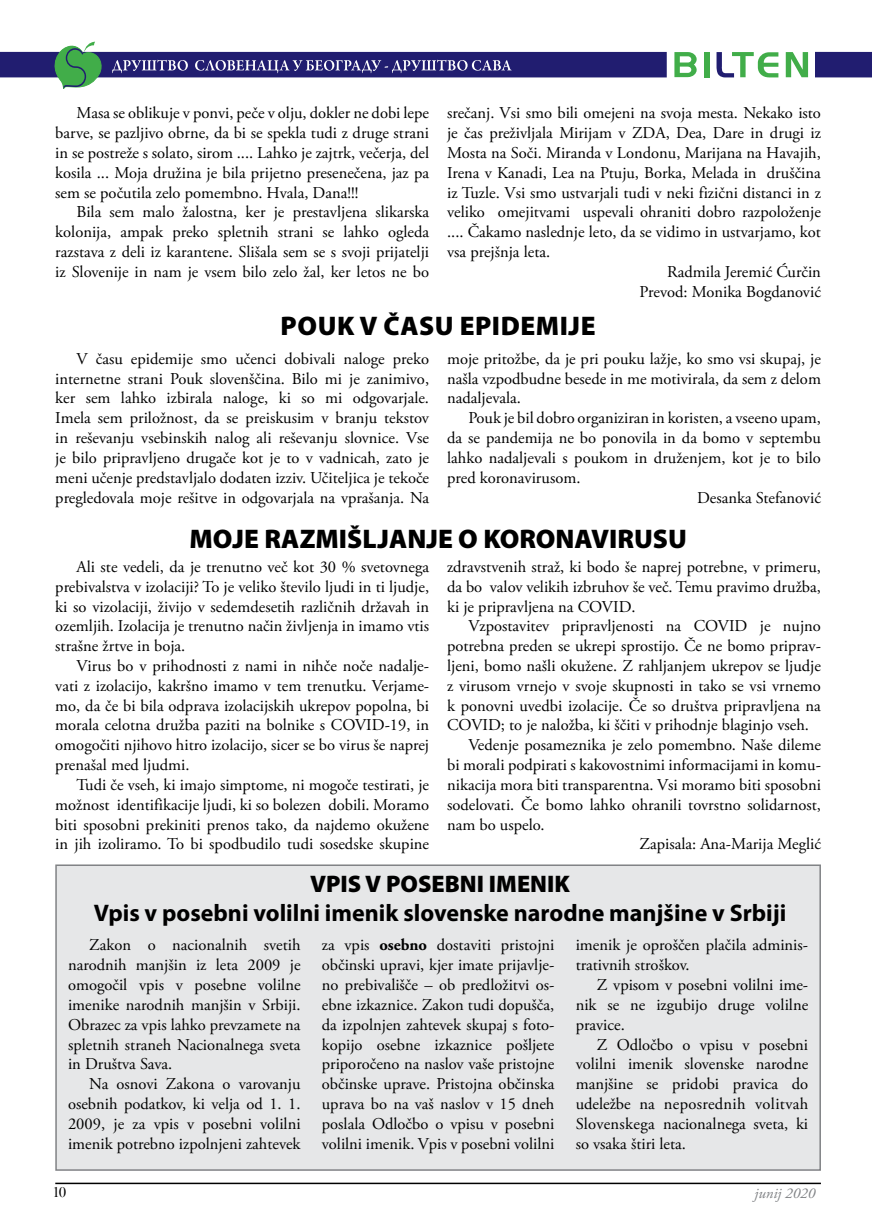
<style>
.page{position:relative;width:872px;height:1221px;background:#fff}
.page>*{position:absolute;margin:0;border:0;box-sizing:border-box;transform-origin:0 0}
.t1{font:900 27px "Myriad Pro";letter-spacing:.02em;color:#000}
.t2{font:700 24px "Myriad Pro";color:#000}
.t3{font:900 24px "Myriad Pro";color:#000}
.t4{font:16.5px/19.8px "Adobe Garamond Pro";color:#000;text-align:justify}
.t5{font:italic 15px "Adobe Garamond Pro";color:#808285}
.t6{font:15px "C00 L";color:#000}
.s1{font-weight:700}
</style>
<div class="page">
<div style="left:0;top:52px;width:666px;height:25px;background:#211d70"></div>
<div style="left:704px;top:52px;width:5px;height:25px;background:#41ad49"></div>
<svg style="left:785px;top:52px;width:23px;height:25px"></svg>
<svg style="left:674px;top:52px;width:22px;height:25px"></svg>
<svg style="left:716px;top:52px;width:62px;height:25px"></svg>
<svg style="left:48px;top:42px;width:54px;height:47px"></svg>
<svg style="left:112px;top:60px;width:76px;height:13px"></svg>
<svg style="left:195px;top:60px;width:316px;height:13px"></svg>
<div style="left:815px;top:52px;width:57px;height:25px;background:#211d70"></div>
<hr style="left:55px;top:1182px;width:766px;height:1px;background:#000">
<div style="left:55px;top:864px;width:766px;height:306px;background:#e6e7e8;border:2px solid #808285"></div>
<p class="t4" style="left:55px;top:104px;width:375px;text-indent:21px">Masa se oblikuje v ponvi, peče v olju, dokler ne dobi lepe barve, se pazljivo obrne, da bi se spekla tudi z druge strani in se postreže s solato, sirom .... Lahko je zajtrk, večerja, del kosila ... Moja družina je bila prijetno presenečena, jaz pa sem se počutila zelo pomembno. Hvala, Dana!!!</p>
<p class="t4" style="left:55px;top:203px;width:375px;text-indent:21px">Bila sem malo žalostna, ker je prestavljena slikarska kolonija, ampak preko spletnih strani se lahko ogleda razstava z deli iz karantene. Slišala sem se s svoji prijatelji iz Slovenije in nam je vsem bilo zelo žal, ker letos ne bo</p>
<p class="t4" style="left:447px;top:104px;width:375px">srečanj. Vsi smo bili omejeni na svoja mesta. Nekako isto</p>
<p class="t4" style="left:447px;top:124px;width:375px">je čas preživljala Mirijam v ZDA, Dea, Dare in drugi iz</p>
<p class="t4" style="left:447px;top:143px;width:375px">Mosta na Soči. Miranda v Londonu, Marijana na Havajih,</p>
<p class="t4" style="left:447px;top:163px;width:375px">Irena v Kanadi, Lea na Ptuju, Borka, Melada in druščina</p>
<p class="t4" style="left:447px;top:183px;width:375px">iz Tuzle. Vsi smo ustvarjali tudi v neki fizični distanci in z</p>
<p class="t4" style="left:447px;top:203px;width:375px">veliko omejitvami uspevali ohraniti dobro razpoloženje</p>
<p class="t4" style="left:447px;top:223px;width:375px">.... Čakamo naslednje leto, da se vidimo in ustvarjamo, kot</p>
<p class="t4" style="left:447px;top:242px;width:105px">vsa prejšnja leta.</p>
<p class="t4" style="left:667px;top:262px;width:155px">Radmila Jeremić Ćurčin</p>
<p class="t4" style="left:639px;top:282px;width:183px">Prevod: Monika Bogdanović</p>
<h1 class="t1" style="left:281px;top:308px;width:316px">POUK V ČASU EPIDEMIJE</h1>
<p class="t4" style="left:55px;top:349px;width:375px;text-indent:21px">V času epidemije smo učenci dobivali naloge preko internetne strani Pouk slovenščina. Bilo mi je zanimivo, ker sem lahko izbirala naloge, ki so mi odgovarjale.<br>Imela sem priložnost, da se preiskusim v branju tekstov in reševanju vsebinskih nalog ali reševanju slovnice. Vse je bilo pripravljeno drugače kot je to v vadnicah, zato je meni učenje predstavljalo dodaten izziv. Učiteljica je tekoče pregledovala moje rešitve in odgovarjala na vprašanja. Na</p>
<p class="t4" style="left:447px;top:349px;width:375px">moje pritožbe, da je pri pouku lažje, ko smo vsi skupaj, je našla vzpodbudne besede in me motivirala, da sem z delom nadaljevala.</p>
<p class="t4" style="left:468px;top:409px;width:354px">Pouk je bil dobro organiziran in koristen, a vseeno upam,</p>
<p class="t4" style="left:447px;top:428px;width:375px">da se pandemija ne bo ponovila in da bomo v septembu</p>
<p class="t4" style="left:447px;top:448px;width:375px">lahko nadaljevali s poukom in druženjem, kot je to bilo</p>
<p class="t4" style="left:447px;top:468px;width:135px">pred koronavirusom.</p>
<p class="t4" style="left:697px;top:488px;width:125px">Desanka Stefanović</p>
<h1 class="t1" style="left:189px;top:521px;width:40px">MOJE</h1>
<h1 class="t1" style="left:264px;top:521px;width:18px">RAZ</h1>
<h1 class="t1" style="left:315px;top:521px;width:78px">MIŠLJANJE</h1>
<h1 class="t1" style="left:458px;top:521px;width:44px">O KORONAV</h1>
<h1 class="t1" style="left:609px;top:521px;width:76px">IRUSU</h1>
<p class="t4" style="left:55px;top:557px;width:375px;text-indent:21px">Ali ste vedeli, da je trenutno več kot 30 % svetovnega prebivalstva v izolaciji? To je veliko število ljudi in ti ljudje, ki so vizolaciji, živijo v sedemdesetih različnih državah in ozemljih. Izolacija je trenutno način življenja in imamo vtis strašne žrtve in boja.</p>
<p class="t4" style="left:55px;top:656px;width:375px;text-indent:21px">Virus bo v prihodnosti z nami in nihče noče nadalje&shy;vati z izolacijo, kakršno imamo v tem trenutku. Verjame&shy;mo, da če bi bila odprava izolacijskih ukrepov popolna, bi morala celotna družba paziti na bolnike s COVID-19, in omogočiti njihovo hitro izolacijo, sicer se bo virus še naprej prenašal med ljudmi.</p>
<p class="t4" style="left:55px;top:775px;width:375px;text-indent:21px">Tudi če vseh, ki imajo simptome, ni mogoče testirati, je možnost identifikacije ljudi, ki so bolezen dobili. Moramo biti sposobni prekiniti prenos tako, da najdemo okužene in jih izoliramo. To bi spodbudilo tudi sosedske skupine</p>
<p class="t4" style="left:447px;top:557px;width:375px">zdravstvenih straž, ki bodo še naprej potrebne, v primeru, da bo valov velikih izbruhov še več. Temu pravimo družba, ki je pripravljena na COVID.</p>
<p class="t4" style="left:468px;top:617px;width:354px">Vzpostavitev pripravljenosti na COVID je nujno</p>
<p class="t4" style="left:447px;top:636px;width:375px">potrebna preden se ukrepi sprostijo. Če ne bomo priprav-</p>
<p class="t4" style="left:447px;top:656px;width:375px">ljeni, bomo našli okužene. Z rahljanjem ukrepov se ljudje</p>
<p class="t4" style="left:447px;top:676px;width:375px">z virusom vrnejo v svoje skupnosti in tako se vsi vrnemo</p>
<p class="t4" style="left:447px;top:696px;width:375px">k ponovni uvedbi izolacije. Če so društva pripravljena na</p>
<p class="t4" style="left:447px;top:716px;width:363px">COVID; to je naložba, ki ščiti v prihodnje blaginjo vseh.</p>
<p class="t4" style="left:468px;top:735px;width:354px">Vedenje posameznika je zelo pomembno. Naše dileme</p>
<p class="t4" style="left:447px;top:755px;width:375px">bi morali podpirati s kakovostnimi informacijami in komu-</p>
<p class="t4" style="left:447px;top:775px;width:375px">nikacija mora biti transparentna. Vsi moramo biti sposobni</p>
<p class="t4" style="left:447px;top:795px;width:375px">sodelovati. Če bomo lahko ohranili tovrstno solidarnost,</p>
<p class="t4" style="left:447px;top:815px;width:99px">nam bo uspelo.</p>
<p class="t4" style="left:639px;top:834px;width:183px">Zapisala: Ana-Marija Meglić</p>
<h2 class="t3" style="left:310px;top:867px;width:260px">VPIS V POSEBNI IMENIK</h2>
<h2 class="t2" style="left:94px;top:896px;width:694px">Vpis v posebni volilni imenik slovenske narodne manjšine v Srbiji</h2>
<p class="t4" style="left:68px;top:935px;width:234px;text-indent:21px">Zakon o nacionalnih svetih narodnih manjšin iz leta 2009 je omogočil vpis v posebne volilne imenike narodnih manjšin v Srbiji.<br>Obrazec za vpis lahko prevzamete na spletnih straneh Nacionalnega sveta in Društva Sava.</p>
<p class="t4" style="left:68px;top:1074px;width:234px;text-indent:21px">Na osnovi Zakona o varovanju osebnih podatkov, ki velja od 1. 1.<br>2009, je za vpis v posebni volilni imenik potrebno izpolnjeni zahtevek</p>
<p class="t4" style="left:322px;top:935px;width:234px">za vpis <span class="s1">osebno</span> dostaviti pristojni občinski upravi, kjer imate prijavlje&shy;no prebivališče – ob predložitvi os&shy;ebne izkaznice. Zakon tudi dopušča, da izpolnjen zahtevek skupaj s foto&shy;kopijo osebne izkaznice pošljete priporočeno na naslov vaše pristojne občinske uprave. Pristojna občinska uprava bo na vaš naslov v 15 dneh poslala Odločbo o vpisu v posebni volilni imenik. Vpis v posebni volilni</p>
<p class="t4" style="left:575px;top:935px;width:234px">imenik je oproščen plačila adminis&shy;trativnih stroškov.</p>
<p class="t4" style="left:575px;top:975px;width:234px;text-indent:21px">Z vpisom v posebni volilni ime&shy;nik se ne izgubijo druge volilne pravice.</p>
<p class="t4" style="left:575px;top:1034px;width:234px;text-indent:21px">Z Odločbo o vpisu v posebni volilni imenik slovenske narodne manjšine se pridobi pravica do udeležbe na neposrednih volitvah Slovenskega nacionalnega sveta, ki so vsaka štiri leta.</p>
<p class="t6" style="left:53px;top:1183px;width:15px">10</p>
<p class="t5" style="left:754px;top:1183px;width:62px">junij 2020</p>
</div>
